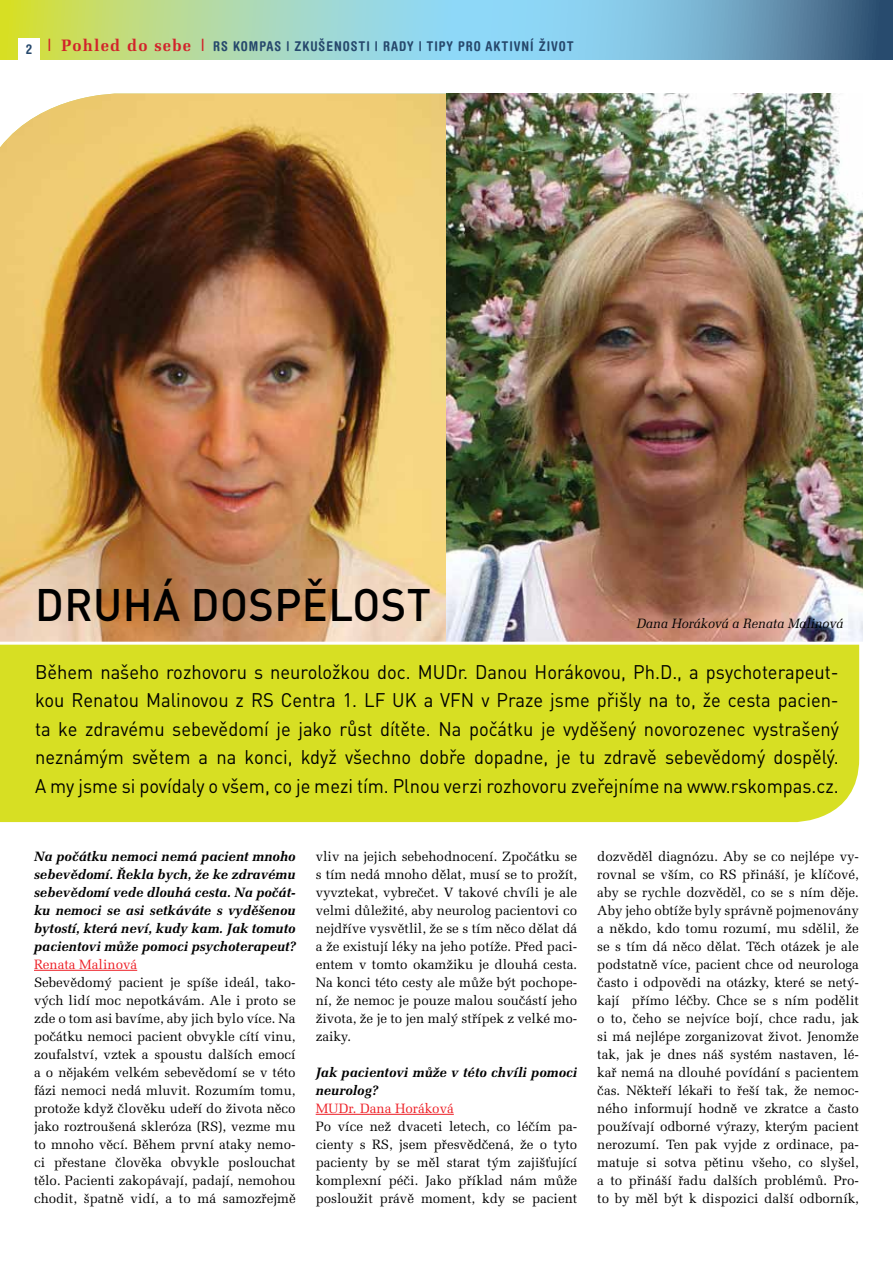
<style>
.page{position:relative;width:893px;height:1263px;background:#fff}
.page>*{position:absolute;margin:0;border:0;box-sizing:border-box;transform-origin:0 0}
.t1{font:500 45px "DIN Pro";letter-spacing:.01em;color:#000;scale:.96 1}
.t2{font:19.5px/28.5px "DIN Pro";color:#000;text-align:justify;scale:.95 1}
.t3{font:13.5px/18px "Melior CE";color:#000;text-align:justify}
.t4{font:italic 700 13.5px/18px "Melior CE";color:#000;text-align:justify}
.t5{font:700 condensed 13.5px "Helvetica Rounded";letter-spacing:.07em;color:#26486c}
.t6{font:13.5px "Melior CE";color:#ed1d24}
.t7{font:italic 13.5px "Melior CE";color:#000;scale:.95 1}
.s1{font-family:"Melior CE";font-stretch:normal;font-size:16.5px;color:#d2232a}
</style>
<div class="page">
<img style="left:0;top:94px;width:446px;height:548px">
<img style="left:446px;top:94px;width:416px;height:548px">
<svg style="left:0;top:0;width:893px;height:60px;background:#92c3b7"></svg>
<div style="left:18px;top:39px;width:22px;height:21px;background:#fff"></div>
<hr style="left:34px;top:970px;width:103px;height:1px;background:#ed1d24">
<hr style="left:316px;top:1114px;width:138px;height:1px;background:#ed1d24">
<div style="left:0;top:645px;width:859px;height:177px;background:#d7df23"></div>
<p class="t5" style="left:26px;top:41px;width:8px">2</p>
<p class="t5" style="left:44px;top:38px;width:531px"><span class="s1">| Pohled do sebe |</span> RS KOMPAS | ZKUŠENOSTI | RADY | TIPY PRO AKTIVNÍ ŽIVOT</p>
<h1 class="t1" style="left:35px;top:575px;width:414px">DRUHÁ DOSPĚLOST</h1>
<p class="t7" style="left:636px;top:616px;width:219px">Dana Horáková a Renata Malinová</p>
<p class="t2" style="left:35px;top:656px;width:848px">Během našeho rozhovoru s neuroložkou doc. MUDr. Danou Horákovou, Ph.D., a psychoterapeut&shy;kou Renatou Malinovou z RS Centra 1. LF UK a VFN v Praze jsme přišly na to, že cesta pacien&shy;ta ke zdravému sebevědomí je jako růst dítěte. Na počátku je vyděšený novorozenec vystrašený neznámým světem a na konci, když všechno dobře dopadne, je tu zdravě sebevědomý dospělý.<br>A my jsme si povídaly o všem, co je mezi tím. Plnou verzi rozhovoru zveřejníme na www.rskompas.cz.</p>
<p class="t4" style="left:34px;top:847px;width:263px">Na počátku nemoci nemá pacient mnoho sebevědomí. Řekla bych, že ke zdravému sebevědomí vede dlouhá cesta. Na počát&shy;ku nemoci se asi setkáváte s vyděšenou bytostí, která neví, kudy kam. Jak tomuto pacientovi může pomoci psychoterapeut?</p>
<p class="t6" style="left:34px;top:957px;width:105px">Renata Malinová</p>
<p class="t3" style="left:34px;top:973px;width:263px">Sebevědomý pacient je spíše ideál, tako&shy;vých lidí moc nepotkávám. Ale i proto se zde o tom asi bavíme, aby jich bylo více. Na počátku nemoci pacient obvykle cítí vinu, zoufalství, vztek a spoustu dalších emocí a o nějakém velkém sebevědomí se v této fázi nemoci nedá mluvit. Rozumím tomu, protože když člověku udeří do života něco jako roztroušená skleróza (RS), vezme mu to mnoho věcí. Během první ataky nemo&shy;ci přestane člověka obvykle poslouchat tělo. Pacienti zakopávají, padají, nemohou chodit, špatně vidí, a to má samozřejmě</p>
<p class="t3" style="left:316px;top:847px;width:263px">vliv na jejich sebehodnocení. Zpočátku se s tím nedá mnoho dělat, musí se to prožít, vyvztekat, vybrečet. V takové chvíli je ale velmi důležité, aby neurolog pacientovi co nejdříve vysvětlil, že se s tím něco dělat dá a že existují léky na jeho potíže. Před paci&shy;entem v tomto okamžiku je dlouhá cesta.<br>Na konci této cesty ale může být pochope&shy;ní, že nemoc je pouze malou součástí jeho života, že je to jen malý střípek z velké mo&shy;zaiky.</p>
<p class="t4" style="left:316px;top:1063px;width:263px">Jak pacientovi může v této chvíli pomoci neurolog?</p>
<p class="t6" style="left:316px;top:1101px;width:140px">MUDr. Dana Horáková</p>
<p class="t3" style="left:316px;top:1117px;width:263px">Po více než dvaceti letech, co léčím pa&shy;cienty s RS, jsem přesvědčená, že o tyto pacienty by se měl starat tým zajišťující komplexní péči. Jako příklad nám může posloužit právě moment, kdy se pacient</p>
<p class="t3" style="left:597px;top:847px;width:263px">dozvěděl diagnózu. Aby se co nejlépe vy&shy;rovnal se vším, co RS přináší, je klíčové, aby se rychle dozvěděl, co se s ním děje.<br>Aby jeho obtíže byly správně pojmenovány a někdo, kdo tomu rozumí, mu sdělil, že se s tím dá něco dělat. Těch otázek je ale podstatně více, pacient chce od neurologa často i odpovědi na otázky, které se netý&shy;kají přímo léčby. Chce se s ním podělit o to, čeho se nejvíce bojí, chce radu, jak si má nejlépe zorganizovat život. Jenomže tak, jak je dnes náš systém nastaven, lé&shy;kař nemá na dlouhé povídání s pacientem čas. Někteří lékaři to řeší tak, že nemoc&shy;ného informují hodně ve zkratce a často používají odborné výrazy, kterým pacient nerozumí. Ten pak vyjde z ordinace, pa&shy;matuje si sotva pětinu všeho, co slyšel, a to přináší řadu dalších problémů. Pro&shy;to by měl být k dispozici další odborník,</p>
</div>
